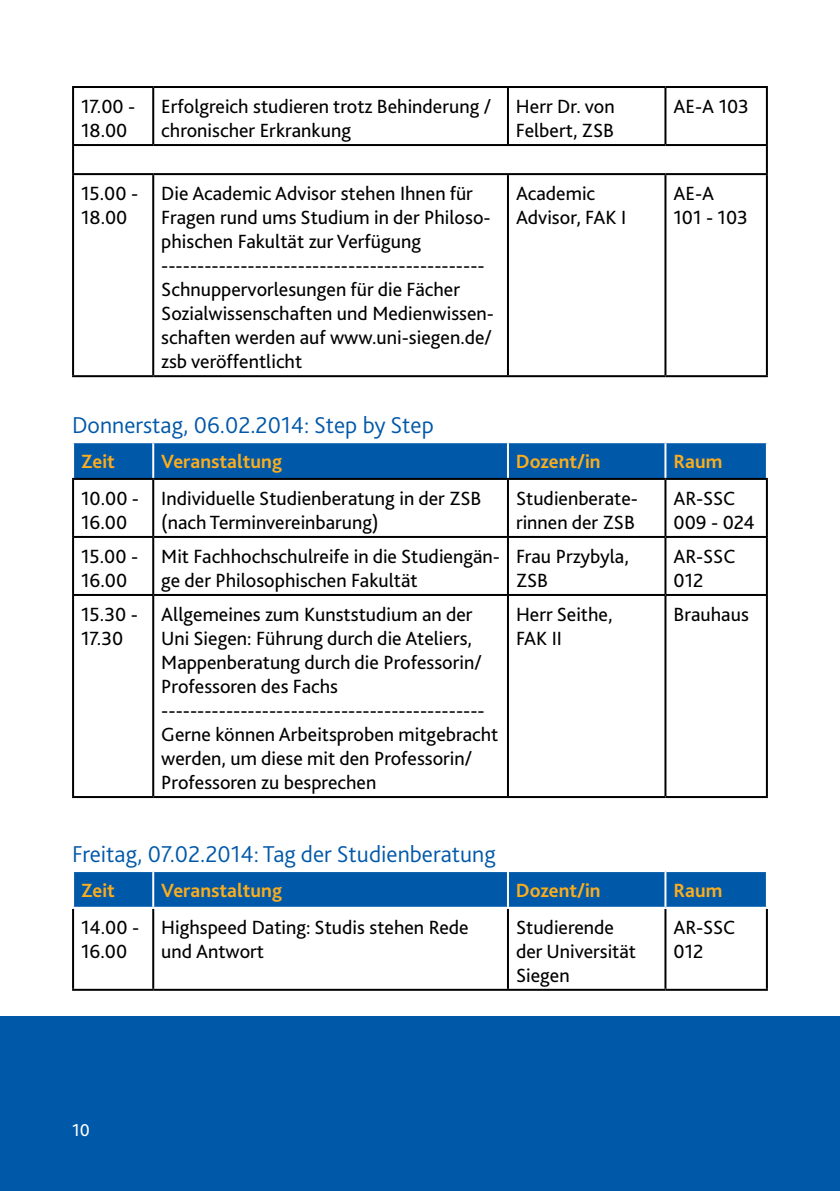
<style>
.page{position:relative;width:840px;height:1191px;background:#fff}
.page>*{position:absolute;margin:0;border:0;box-sizing:border-box;transform-origin:0 0}
.t1{font:300 24px "Bliss 2";color:#0058a9}
.t2{font:20px/24px "Bliss 2";color:#000}
.t3{font:700 20px "Bliss 2";color:#fbad1d}
.t4{font:18px "Bliss 2";color:#fff}
</style>
<div class="page">
<div style="left:0;top:1017px;width:839px;height:174px;background:#0058a9"></div>
<hr style="left:72px;top:86px;width:81px;height:2px;background:#000">
<hr style="left:72px;top:88px;width:2px;height:56px;background:#000">
<hr style="left:153px;top:86px;width:354px;height:2px;background:#000">
<hr style="left:152px;top:88px;width:2px;height:56px;background:#000">
<hr style="left:507px;top:86px;width:158px;height:2px;background:#000">
<hr style="left:506px;top:88px;width:2px;height:56px;background:#000">
<hr style="left:665px;top:86px;width:102px;height:2px;background:#000">
<hr style="left:664px;top:88px;width:2px;height:56px;background:#000">
<hr style="left:765px;top:88px;width:2px;height:56px;background:#000">
<hr style="left:72px;top:144px;width:81px;height:2px;background:#000">
<hr style="left:72px;top:146px;width:2px;height:27px;background:#000">
<hr style="left:153px;top:144px;width:354px;height:2px;background:#000">
<hr style="left:507px;top:144px;width:158px;height:2px;background:#000">
<hr style="left:665px;top:144px;width:102px;height:2px;background:#000">
<hr style="left:765px;top:146px;width:2px;height:27px;background:#000">
<hr style="left:72px;top:173px;width:81px;height:2px;background:#000">
<hr style="left:72px;top:175px;width:2px;height:200px;background:#000">
<hr style="left:153px;top:173px;width:354px;height:2px;background:#000">
<hr style="left:152px;top:175px;width:2px;height:200px;background:#000">
<hr style="left:507px;top:173px;width:158px;height:2px;background:#000">
<hr style="left:506px;top:175px;width:2px;height:200px;background:#000">
<hr style="left:665px;top:173px;width:102px;height:2px;background:#000">
<hr style="left:664px;top:175px;width:2px;height:200px;background:#000">
<hr style="left:765px;top:175px;width:2px;height:200px;background:#000">
<hr style="left:72px;top:375px;width:81px;height:2px;background:#000">
<hr style="left:153px;top:375px;width:354px;height:2px;background:#000">
<hr style="left:507px;top:375px;width:158px;height:2px;background:#000">
<hr style="left:665px;top:375px;width:102px;height:2px;background:#000">
<svg style="left:74px;top:443px;width:691px;height:35px"></svg>
<hr style="left:152px;top:443px;width:2px;height:35px;background:#fff">
<hr style="left:506px;top:443px;width:2px;height:35px;background:#fff">
<hr style="left:664px;top:443px;width:2px;height:35px;background:#fff">
<hr style="left:72px;top:478px;width:81px;height:2px;background:#000">
<hr style="left:72px;top:480px;width:2px;height:56px;background:#000">
<hr style="left:153px;top:478px;width:354px;height:2px;background:#000">
<hr style="left:152px;top:480px;width:2px;height:56px;background:#000">
<hr style="left:507px;top:478px;width:158px;height:2px;background:#000">
<hr style="left:506px;top:480px;width:2px;height:56px;background:#000">
<hr style="left:665px;top:478px;width:102px;height:2px;background:#000">
<hr style="left:664px;top:480px;width:2px;height:56px;background:#000">
<hr style="left:765px;top:480px;width:2px;height:56px;background:#000">
<hr style="left:72px;top:536px;width:81px;height:2px;background:#000">
<hr style="left:72px;top:538px;width:2px;height:56px;background:#000">
<hr style="left:153px;top:536px;width:354px;height:2px;background:#000">
<hr style="left:152px;top:538px;width:2px;height:56px;background:#000">
<hr style="left:507px;top:536px;width:158px;height:2px;background:#000">
<hr style="left:506px;top:538px;width:2px;height:56px;background:#000">
<hr style="left:665px;top:536px;width:102px;height:2px;background:#000">
<hr style="left:664px;top:538px;width:2px;height:56px;background:#000">
<hr style="left:765px;top:538px;width:2px;height:56px;background:#000">
<hr style="left:72px;top:594px;width:81px;height:2px;background:#000">
<hr style="left:72px;top:596px;width:2px;height:200px;background:#000">
<hr style="left:153px;top:594px;width:354px;height:2px;background:#000">
<hr style="left:152px;top:596px;width:2px;height:200px;background:#000">
<hr style="left:507px;top:594px;width:158px;height:2px;background:#000">
<hr style="left:506px;top:596px;width:2px;height:200px;background:#000">
<hr style="left:665px;top:594px;width:102px;height:2px;background:#000">
<hr style="left:664px;top:596px;width:2px;height:200px;background:#000">
<hr style="left:765px;top:596px;width:2px;height:200px;background:#000">
<hr style="left:72px;top:796px;width:81px;height:2px;background:#000">
<hr style="left:153px;top:796px;width:354px;height:2px;background:#000">
<hr style="left:507px;top:796px;width:158px;height:2px;background:#000">
<hr style="left:665px;top:796px;width:102px;height:2px;background:#000">
<div style="left:74px;top:872px;width:691px;height:34px;background:#0058a9"></div>
<hr style="left:72px;top:908px;width:2px;height:80px;background:#000">
<hr style="left:152px;top:908px;width:2px;height:80px;background:#000">
<hr style="left:506px;top:908px;width:2px;height:80px;background:#000">
<hr style="left:664px;top:908px;width:2px;height:80px;background:#000">
<hr style="left:765px;top:908px;width:2px;height:80px;background:#000">
<hr style="left:72px;top:988px;width:81px;height:2px;background:#000">
<hr style="left:153px;top:988px;width:354px;height:2px;background:#000">
<hr style="left:507px;top:988px;width:158px;height:2px;background:#000">
<hr style="left:665px;top:988px;width:102px;height:2px;background:#000">
<hr style="left:152px;top:872px;width:2px;height:34px;background:#fff">
<hr style="left:506px;top:872px;width:2px;height:34px;background:#fff">
<hr style="left:664px;top:872px;width:2px;height:34px;background:#fff">
<p class="t2" style="left:81px;top:94px;width:56px">17.00 -<br>18.00</p>
<p class="t2" style="left:161px;top:94px;width:331px">Erfolgreich studieren trotz Behinderung / chronischer Erkrankung</p>
<p class="t2" style="left:515px;top:94px;width:100px">Herr Dr. von<br>Felbert, ZSB</p>
<p class="t2" style="left:673px;top:94px;width:77px">AE-A 103</p>
<p class="t2" style="left:81px;top:181px;width:59px">15.00 -<br>18.00</p>
<p class="t2" style="left:161px;top:181px;width:334px">Die Academic Advisor stehen Ihnen für Fragen rund ums Studium in der Philoso&shy;phischen Fakultät zur Verfügung --------------------------------------------- Schnuppervorlesungen für die Fächer Sozialwissenschaften und Medienwissen&shy;schaften werden auf www.uni-siegen.de/ zsb veröffentlicht</p>
<p class="t2" style="left:515px;top:181px;width:112px">Academic<br>Advisor, FAK I</p>
<p class="t2" style="left:673px;top:181px;width:76px">AE-A<br>101 - 103</p>
<p class="t1" style="left:72px;top:410px;width:363px">Donnerstag, 06.02.2014: Step by Step</p>
<p class="t3" style="left:81px;top:449px;width:35px">Zeit</p>
<p class="t3" style="left:161px;top:449px;width:122px">Veranstaltung</p>
<p class="t3" style="left:515px;top:449px;width:86px">Dozent/in</p>
<p class="t3" style="left:673px;top:449px;width:50px">Raum</p>
<p class="t2" style="left:81px;top:486px;width:59px">10.00 -<br>16.00</p>
<p class="t2" style="left:161px;top:486px;width:321px">Individuelle Studienberatung in der ZSB (nach Terminvereinbarung)</p>
<p class="t2" style="left:515px;top:486px;width:123px">Studienberate&shy;rinnen der ZSB</p>
<p class="t2" style="left:673px;top:486px;width:83px">AR-SSC<br>009 - 024</p>
<p class="t2" style="left:81px;top:544px;width:59px">15.00 -<br>16.00</p>
<p class="t2" style="left:161px;top:544px;width:340px">Mit Fachhochschulreife in die Studiengän&shy;ge der Philosophischen Fakultät</p>
<p class="t2" style="left:515px;top:544px;width:114px">Frau Przybyla,<br>ZSB</p>
<p class="t2" style="left:673px;top:544px;width:63px">AR-SSC<br>012</p>
<p class="t2" style="left:81px;top:602px;width:58px">15.30 -<br>17.30</p>
<p class="t2" style="left:161px;top:602px;width:338px">Allgemeines zum Kunststudium an der Uni Siegen: Führung durch die Ateliers, Mappenberatung durch die Professorin/ Professoren des Fachs --------------------------------------------- Gerne können Arbeitsproben mitgebracht werden, um diese mit den Professorin/ Professoren zu besprechen</p>
<p class="t2" style="left:515px;top:602px;width:98px">Herr Seithe,<br>FAK II</p>
<p class="t2" style="left:673px;top:602px;width:77px">Brauhaus</p>
<p class="t1" style="left:72px;top:839px;width:425px">Freitag, 07.02.2014: Tag der Studienberatung</p>
<p class="t3" style="left:81px;top:878px;width:35px">Zeit</p>
<p class="t3" style="left:161px;top:878px;width:122px">Veranstaltung</p>
<p class="t3" style="left:515px;top:878px;width:86px">Dozent/in</p>
<p class="t3" style="left:673px;top:878px;width:50px">Raum</p>
<p class="t2" style="left:81px;top:914px;width:60px">14.00 -<br>16.00</p>
<p class="t2" style="left:161px;top:914px;width:309px">Highspeed Dating: Studis stehen Rede und Antwort</p>
<p class="t2" style="left:515px;top:914px;width:122px">Studierende der Universität<br>Siegen</p>
<p class="t2" style="left:673px;top:914px;width:63px">AR-SSC<br>012</p>
<p class="t4" style="left:72px;top:1118px;width:19px">10</p>
</div>
